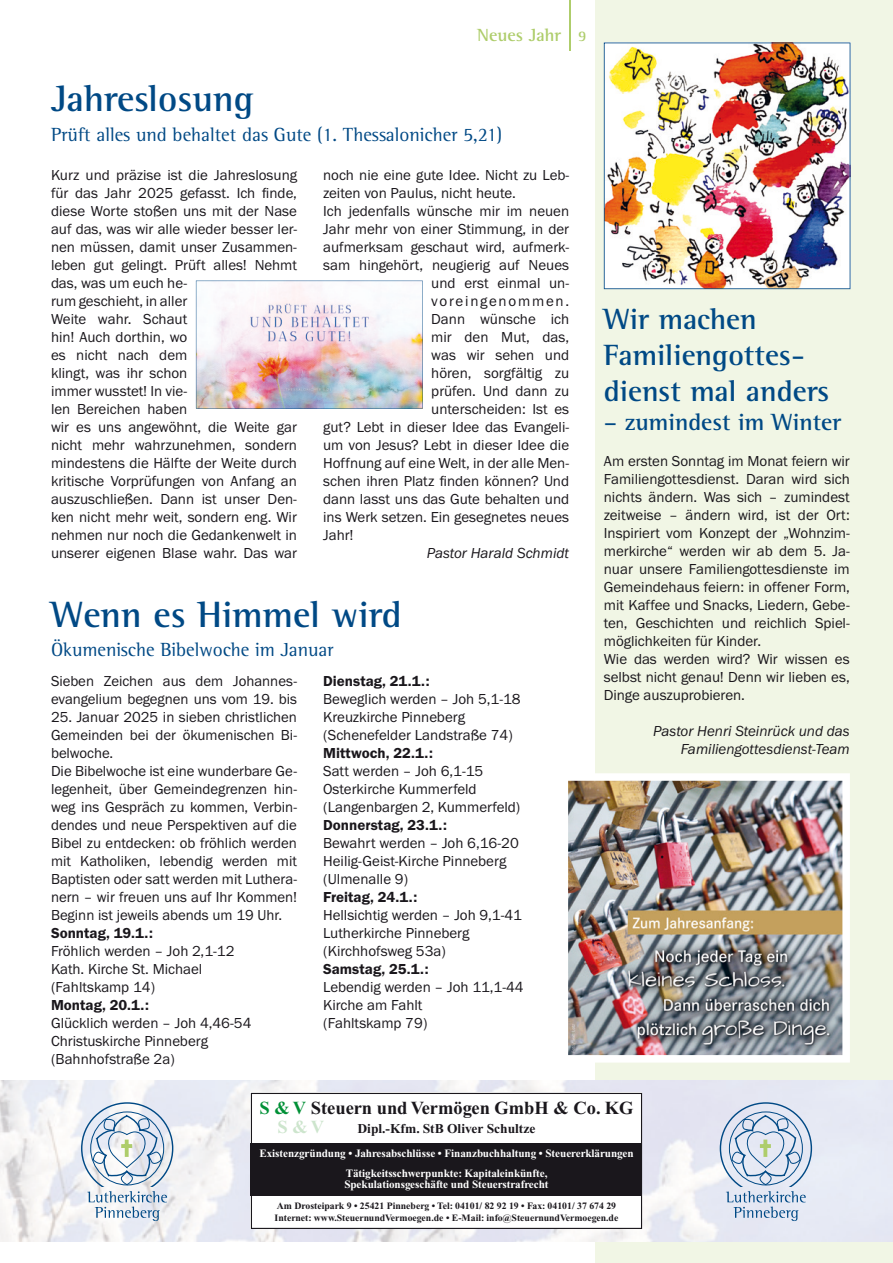
<style>
.page{position:relative;width:893px;height:1263px;background:#fff}
.page>*{position:absolute;margin:0;border:0;box-sizing:border-box;transform-origin:0 0}
.t1{font:700 37.5px "Rotis Semi Serif Std";color:#004985}
.t2{font:700 30px/36px "Rotis Semi Serif Std";color:#004985}
.t3{font:700 24px "Rotis Semi Serif Std";color:#004985}
.t4{font:19.5px "Rotis Semi Serif";color:#004985}
.t5{font:700 18.45px "Times New Roman";color:#1a171c}
.t6{font:700 18.45px "Times New Roman";color:#cde5cd}
.t7{font:700 18px "Rotis Semi Serif Std";color:#aecd6b}
.t8{font:15px/18px "Franklin Gothic URW Boo";color:#1a171c}
.t9{font:15px "Franklin Gothic URW Dem";color:#1a171c}
.t10{font:15px/18px "Franklin Gothic URW Boo Ita";color:#1a171c;text-align:right}
.t11{font:15px "Franklin Gothic URW Boo";letter-spacing:.12em;color:#1a171c}
.t12{font:700 13.5px "Times New Roman";color:#1a171c}
.t13{font:700 11.25px/19.5px "Times New Roman";letter-spacing:-.005em;color:#fff;text-align:center}
.t14{font:700 9.75px/11.2px "Times New Roman";color:#1a171c}
.s1{font-size:15px}
.s2{color:#009036}
</style>
<div class="page">
<div style="left:595px;top:0;width:298px;height:1263px;background:#f1f6e5"></div>
<hr style="left:569px;top:0;width:2px;height:50px;background:#aecd6b">
<img style="left:604px;top:43px;width:246px;height:246px">
<img style="left:196px;top:281px;width:227px;height:127px">
<img style="left:568px;top:773px;width:282px;height:289px">
<img style="left:0;top:1080px;width:893px;height:162px">
<svg style="left:81px;top:1102px;width:92px;height:119px"></svg>
<svg style="left:720px;top:1102px;width:92px;height:119px"></svg>
<div style="left:251px;top:1093px;width:391px;height:136px;background:#fff"></div>
<div style="left:251px;top:1144px;width:391px;height:52px;background:#1a171c"></div>
<div style="left:251px;top:1093px;width:391px;height:136px;border:1px solid #1a171c"></div>
<p class="t7" style="left:477px;top:24px;width:111px">Neues Jahr <span class="s1">9</span></p>
<h1 class="t1" style="left:51px;top:76px;width:204px">Jahreslosung</h1>
<h3 class="t4" style="left:51px;top:123px;width:453px">Prüft alles und behaltet das Gute (1. Thessalonicher 5,21)</h3>
<p class="t8" style="left:51px;top:166px;width:248px">Kurz und präzise ist die Jahreslosung für das Jahr 2025 gefasst. Ich finde, diese Worte stoßen uns mit der Nase auf das, was wir alle wieder besser ler&shy;nen müssen, damit unser Zusammen&shy;leben gut gelingt. Prüft alles! Nehmt das, was um euch he-<br>rum geschieht, in aller<br>Weite wahr. Schaut<br>hin! Auch dorthin, wo<br>es nicht nach dem<br>klingt, was ihr schon<br>immer wusstet! In vie-<br>len Bereichen haben<br>wir es uns angewöhnt, die Weite gar nicht mehr wahrzunehmen, sondern mindestens die Hälfte der Weite durch kritische Vorprüfungen von Anfang an auszuschließen. Dann ist unser Den&shy;ken nicht mehr weit, sondern eng. Wir nehmen nur noch die Gedankenwelt in unserer eigenen Blase wahr. Das war</p>
<p class="t8" style="left:323px;top:166px;width:248px">noch nie eine gute Idee. Nicht zu Leb-</p>
<p class="t8" style="left:323px;top:184px;width:194px">zeiten von Paulus, nicht heute.</p>
<p class="t8" style="left:323px;top:202px;width:248px">Ich jedenfalls wünsche mir im neuen</p>
<p class="t8" style="left:323px;top:220px;width:247px">Jahr mehr von einer Stimmung, in der</p>
<p class="t8" style="left:323px;top:238px;width:248px">aufmerksam geschaut wird, aufmerk-</p>
<p class="t8" style="left:323px;top:256px;width:248px">sam hingehört, neugierig auf Neues</p>
<p class="t8" style="left:431px;top:274px;width:139px">und erst einmal un-</p>
<p class="t11" style="left:431px;top:292px;width:139px">voreingenommen.</p>
<p class="t8" style="left:431px;top:310px;width:139px">Dann wünsche ich</p>
<p class="t8" style="left:431px;top:328px;width:139px">mir den Mut, das,</p>
<p class="t8" style="left:431px;top:346px;width:139px">was wir sehen und</p>
<p class="t8" style="left:431px;top:364px;width:139px">hören, sorgfältig zu</p>
<p class="t8" style="left:431px;top:382px;width:139px">prüfen. Und dann zu</p>
<p class="t8" style="left:431px;top:400px;width:139px">unterscheiden: Ist es</p>
<p class="t8" style="left:323px;top:418px;width:247px">gut? Lebt in dieser Idee das Evangeli-</p>
<p class="t8" style="left:323px;top:436px;width:248px">um von Jesus? Lebt in dieser Idee die</p>
<p class="t8" style="left:323px;top:454px;width:247px">Hoffnung auf eine Welt, in der alle Men-</p>
<p class="t8" style="left:323px;top:472px;width:247px">schen ihren Platz finden können? Und</p>
<p class="t8" style="left:323px;top:490px;width:248px">dann lasst uns das Gute behalten und</p>
<p class="t8" style="left:323px;top:508px;width:248px">ins Werk setzen. Ein gesegnetes neues</p>
<p class="t8" style="left:323px;top:526px;width:32px">Jahr!</p>
<p class="t10" style="left:427px;top:544px;width:144px">Pastor Harald Schmidt</p>
<h2 class="t2" style="left:604px;top:301px;width:227px">Wir machen<br>Familiengottes&shy;dienst mal anders</h2>
<h3 class="t3" style="left:604px;top:408px;width:239px">– zumindest im Winter</h3>
<p class="t8" style="left:604px;top:452px;width:248px">Am ersten Sonntag im Monat feiern wir Familiengottesdienst. Daran wird sich nichts ändern. Was sich – zumindest zeitweise – ändern wird, ist der Ort:<br>Inspiriert vom Konzept der „Wohnzim&shy;merkirche“ werden wir ab dem 5. Ja&shy;nuar unsere Familiengottesdienste im Gemeindehaus feiern: in offener Form, mit Kaffee und Snacks, Liedern, Gebe&shy;ten, Geschichten und reichlich Spiel&shy;möglichkeiten für Kinder.<br>Wie das werden wird? Wir wissen es selbst nicht genau! Denn wir lieben es, Dinge auszuprobieren.</p>
<p class="t10" style="left:653px;top:722px;width:198px">Pastor Henri Steinrück und das<br>Familiengottesdienst-Team</p>
<h1 class="t1" style="left:51px;top:591px;width:352px">Wenn es Himmel wird</h1>
<h3 class="t4" style="left:51px;top:638px;width:284px">Ökumenische Bibelwoche im Januar</h3>
<p class="t8" style="left:51px;top:671px;width:248px">Sieben Zeichen aus dem Johannes&shy;evangelium begegnen uns vom 19. bis</p>
<p class="t8" style="left:51px;top:707px;width:248px">25. Januar 2025 in sieben christlichen Gemeinden bei der ökumenischen Bi&shy;belwoche.<br>Die Bibelwoche ist eine wunderbare Ge&shy;legenheit, über Gemeindegrenzen hin&shy;weg ins Gespräch zu kommen, Verbin&shy;dendes und neue Perspektiven auf die Bibel zu entdecken: ob fröhlich werden mit Katholiken, lebendig werden mit Baptisten oder satt werden mit Luthera&shy;nern – wir freuen uns auf Ihr Kommen!<br>Beginn ist jeweils abends um 19 Uhr.</p>
<p class="t9" style="left:51px;top:923px;width:104px">Sonntag, 19.1.:</p>
<p class="t8" style="left:51px;top:941px;width:185px">Fröhlich werden – Joh 2,1-12<br>Kath. Kirche St. Michael (Fahltskamp 14)</p>
<p class="t9" style="left:51px;top:995px;width:100px">Montag, 20.1.:</p>
<p class="t8" style="left:51px;top:1013px;width:202px">Glücklich werden – Joh 4,46-54<br>Christuskirche Pinneberg (Bahnhofstraße 2a)</p>
<p class="t5" style="left:259px;top:1097px;width:375px"><span class="s2">S &amp; V</span> Steuern und Vermögen GmbH &amp; Co. KG</p>
<p class="t12" style="left:357px;top:1121px;width:179px">Dipl.-Kfm. StB Oliver Schultze</p>
<p class="t13" style="left:259px;top:1143px;width:376px">Existenzgründung • Jahresabschlüsse • Finanzbuchhaltung • Steuererklärungen<br>Tätigkeitsschwerpunkte: Kapitaleinkünfte,</p>
<p class="t13" style="left:344px;top:1174px;width:206px">Spekulationsgeschäfte und Steuerstrafrecht</p>
<p class="t14" style="left:275px;top:1200px;width:345px">Am Drosteipark 9 • 25421 Pinneberg • Tel: 04101/ 82 92 19 • Fax: 04101/ 37 674 29<br>Internet: www.SteuernundVermoegen.de • E-Mail: info@SteuernundVermoegen.de</p>
<p class="t9" style="left:323px;top:671px;width:108px">Dienstag, 21.1.:</p>
<p class="t8" style="left:323px;top:689px;width:199px">Beweglich werden – Joh 5,1-18<br>Kreuzkirche Pinneberg (Schenefelder Landstraße 74)</p>
<p class="t9" style="left:323px;top:743px;width:111px">Mittwoch, 22.1.:</p>
<p class="t8" style="left:323px;top:761px;width:199px">Satt werden – Joh 6,1-15<br>Osterkirche Kummerfeld (Langenbargen 2, Kummerfeld)</p>
<p class="t9" style="left:323px;top:815px;width:125px">Donnerstag, 23.1.:</p>
<p class="t8" style="left:323px;top:833px;width:197px">Bewahrt werden – Joh 6,16-20<br>Heilig-Geist-Kirche Pinneberg (Ulmenalle 9)</p>
<p class="t9" style="left:323px;top:887px;width:96px">Freitag, 24.1.:</p>
<p class="t8" style="left:323px;top:905px;width:200px">Hellsichtig werden – Joh 9,1-41<br>Lutherkirche Pinneberg (Kirchhofsweg 53a)</p>
<p class="t9" style="left:323px;top:959px;width:107px">Samstag, 25.1.:</p>
<p class="t8" style="left:323px;top:977px;width:202px">Lebendig werden – Joh 11,1-44<br>Kirche am Fahlt<br>(Fahltskamp 79)</p>
<p class="t6" style="left:277px;top:1116px;width:48px">S &amp; V</p>
</div>
